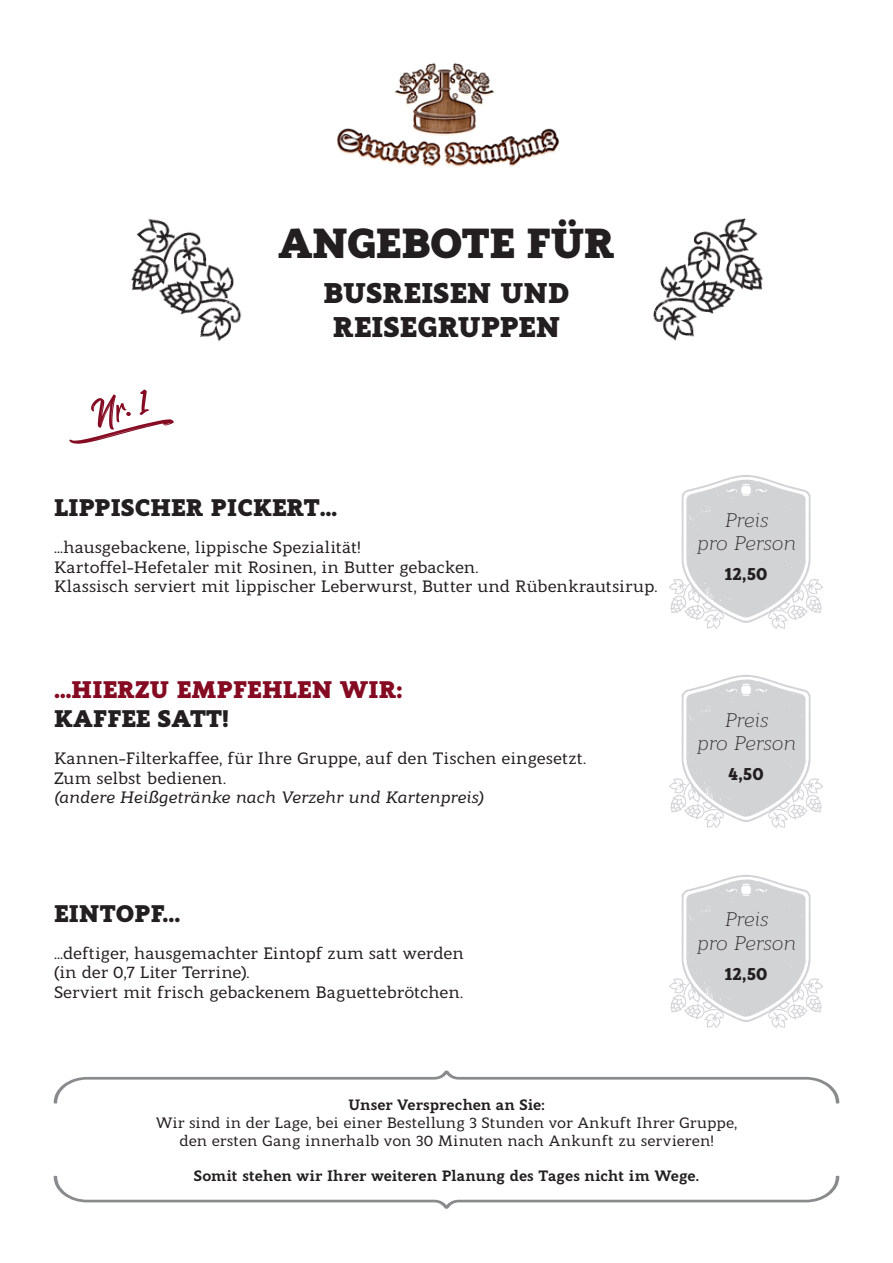
<style>
.page{position:relative;width:893px;height:1263px;background:#fff}
.page>*{position:absolute;margin:0;border:0;box-sizing:border-box;transform-origin:0 0}
.t1{font:45px "Billy Ohio Dua";color:#850b22;scale:.95 1}
.t2{font:900 42px "Modum";letter-spacing:-.015em;color:#231f20}
.t3{font:900 28.5px/34.2px "Modum";letter-spacing:.01em;color:#231f20;text-align:center}
.t4{font:900 24px "Modum";letter-spacing:.01em;color:#231f20}
.t5{font:900 24px "Modum";letter-spacing:.01em;color:#850b22}
.t6{font:italic 300 19.5px/23.4px "Modum";letter-spacing:-.025em;color:#231f20;text-align:center}
.t7{font:800 17.55px "Modum";letter-spacing:.005em;color:#231f20}
.t8{font:500 16.5px/19.8px "Modum";letter-spacing:-.01em;color:#231f20}
.t9{font:italic 500 16.5px "Modum";letter-spacing:-.015em;color:#231f20}
.t10{font:500 15px/18px "Modum";color:#231f20;text-align:center}
.t11{font:800 15px "Modum";letter-spacing:-.005em;color:#231f20}
</style>
<div class="page">
<svg style="left:54px;top:1070px;width:785px;height:33px"></svg>
<svg style="left:54px;top:1176px;width:785px;height:33px"></svg>
<img style="left:653px;top:218px;width:110px;height:123px">
<img style="left:131px;top:218px;width:111px;height:124px">
<img style="left:337px;top:63px;width:222px;height:105px">
<img style="left:669px;top:475px;width:154px;height:154px">
<img style="left:669px;top:675px;width:154px;height:153px">
<img style="left:669px;top:875px;width:154px;height:153px">
<h1 class="t1" style="left:84px;top:385px;width:64px;rotate:-13deg">Nr. 1</h1>
<h2 class="t2" style="left:278px;top:208px;width:338px">ANGEBOTE FÜR</h2>
<h3 class="t3" style="left:323px;top:272px;width:248px">BUSREISEN UND<br>REISEGRUPPEN</h3>
<h3 class="t4" style="left:54px;top:487px;width:285px">LIPPISCHER PICKERT…</h3>
<p class="t8" style="left:54px;top:535px;width:605px">…hausgebackene, lippische Spezialität!<br>Kartoffel-Hefetaler mit Rosinen, in Butter gebacken.<br>Klassisch serviert mit lippischer Leberwurst, Butter und Rübenkrautsirup.</p>
<h3 class="t5" style="left:54px;top:670px;width:350px">…HIERZU EMPFEHLEN WIR:</h3>
<h3 class="t4" style="left:54px;top:699px;width:176px">KAFFEE SATT!</h3>
<p class="t8" style="left:54px;top:746px;width:534px">Kannen-Filterkaffee, für Ihre Gruppe, auf den Tischen eingesetzt.<br>Zum selbst bedienen.</p>
<p class="t9" style="left:54px;top:785px;width:431px">(andere Heißgetränke nach Verzehr und Kartenpreis)</p>
<h3 class="t4" style="left:54px;top:894px;width:128px">EINTOPF...</h3>
<p class="t8" style="left:54px;top:941px;width:412px">…deftiger, hausgemachter Eintopf zum satt werden (in der 0,7 Liter Terrine).<br>Serviert mit frisch gebackenem Baguettebrötchen.</p>
<p class="t6" style="left:696px;top:507px;width:102px">Preis<br>pro Person</p>
<p class="t7" style="left:725px;top:560px;width:44px">12,50</p>
<p class="t6" style="left:696px;top:706px;width:102px">Preis<br>pro Person</p>
<p class="t7" style="left:728px;top:759px;width:37px">4,50</p>
<p class="t6" style="left:696px;top:906px;width:102px">Preis<br>pro Person</p>
<p class="t7" style="left:725px;top:959px;width:44px">12,50</p>
<p class="t11" style="left:348px;top:1092px;width:198px">Unser Versprechen an Sie:</p>
<p class="t10" style="left:156px;top:1112px;width:583px">Wir sind in der Lage, bei einer Bestellung 3 Stunden vor Ankuft Ihrer Gruppe, den ersten Gang innerhalb von 30 Minuten nach Ankunft zu servieren!</p>
<p class="t11" style="left:194px;top:1163px;width:507px">Somit stehen wir Ihrer weiteren Planung des Tages nicht im Wege.</p>
</div>
